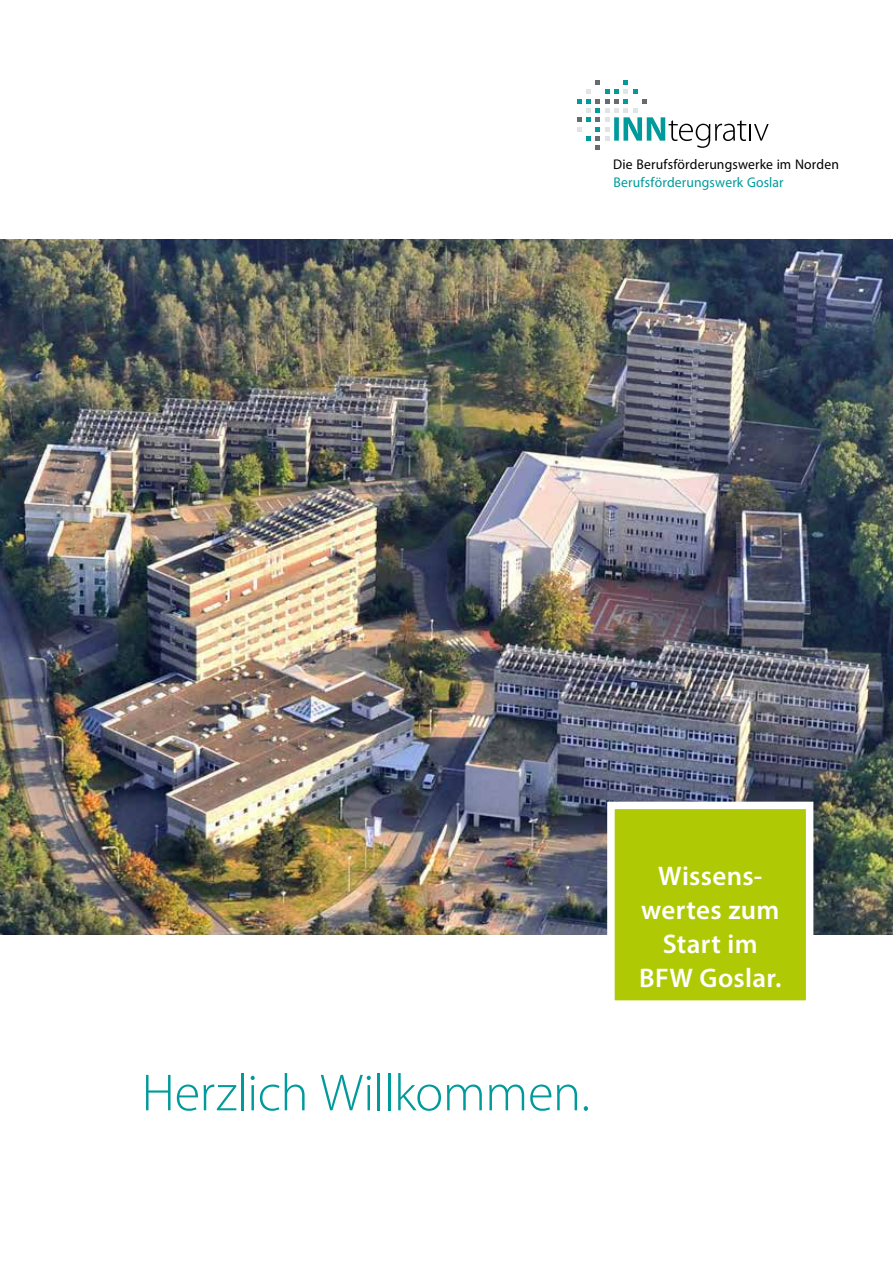
<style>
.page{position:relative;width:893px;height:1263px;background:#fff}
.page>*{position:absolute;margin:0;border:0;box-sizing:border-box;transform-origin:0 0}
.t1{font:300 52.5px "Myriad Pro";letter-spacing:-.01em;color:#009a9b}
.t2{font:600 27px/34px "Myriad Pro";letter-spacing:.015em;color:#fff;text-align:center}
.t3{font:14.1px "Myriad Pro";letter-spacing:.01em;color:#000}
.t4{font:14.1px "Myriad Pro";letter-spacing:.01em;color:#009a9b}
</style>
<div class="page">
<svg style="left:577px;top:80px;width:192px;height:70px"></svg>
<img style="left:0;top:239px;width:893px;height:696px">
<div style="left:611px;top:805px;width:199px;height:199px;background:#afca05"></div>
<div style="left:607px;top:802px;width:206px;height:206px;border:8px solid #fff"></div>
<p class="t3" style="left:613px;top:155px;width:227px">Die Berufsförderungswerke im Norden</p>
<p class="t4" style="left:614px;top:174px;width:172px">Berufsförderungswerk Goslar</p>
<h1 class="t1" style="left:142px;top:1061px;width:450px">Herzlich Willkommen.</h1>
<p class="t2" style="left:639px;top:858px;width:144px">Wissens&shy;wertes zum<br>Start im<br>BFW Goslar.</p>
</div>
